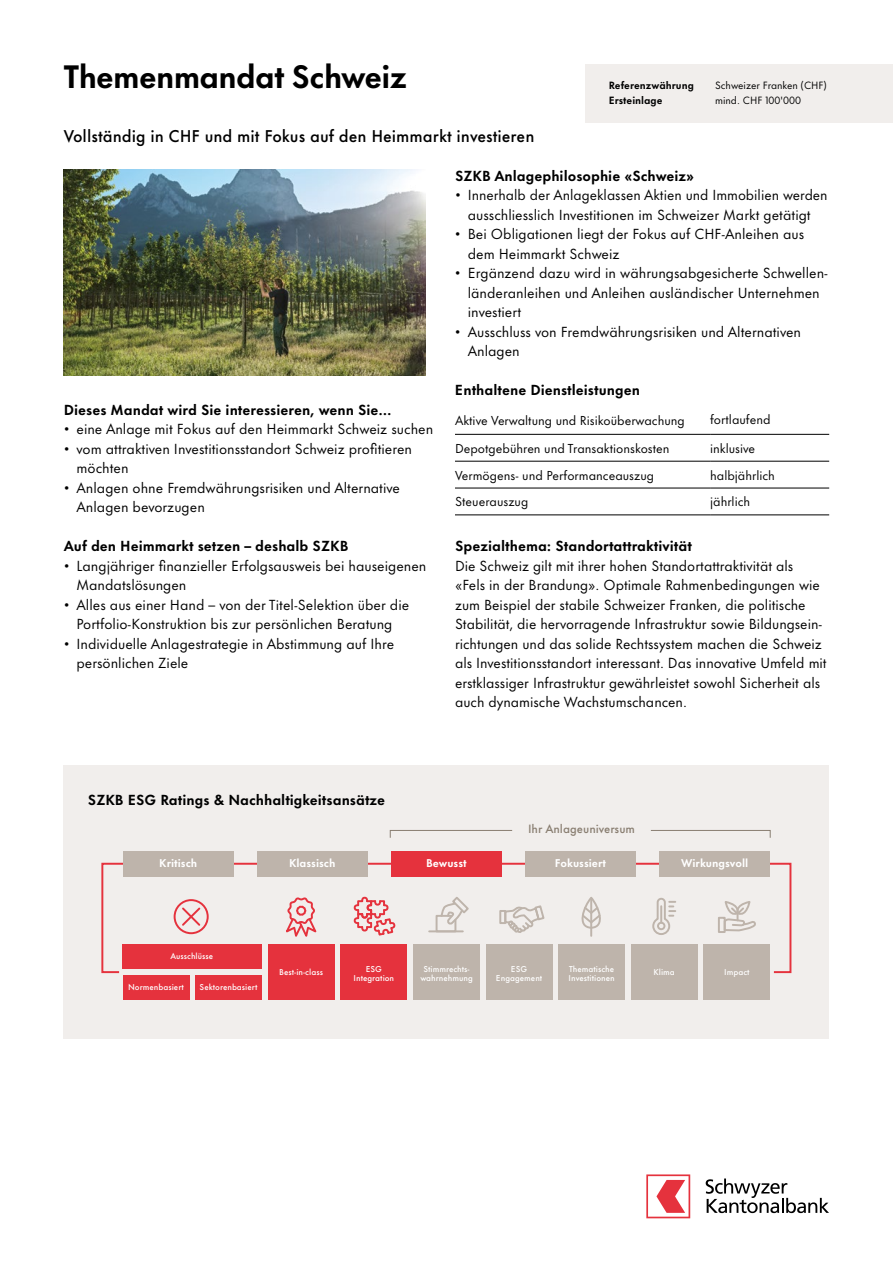
<style>
.page{position:relative;width:893px;height:1263px;background:#fff}
.page>*{position:absolute;margin:0;border:0;box-sizing:border-box;transform-origin:0 0}
.t1{font:700 30px "Futura Now Headline";color:#000}
.t2{font:500 15.75px "Futura Now Text";color:#000}
.t3{font:13.5px/19.5px "Futura Now Text";color:#000}
.t4{font:700 13.5px "Futura Now Text";color:#000}
.t5{font:12px "Futura Now Text";color:#000}
.t6{font:500 11.1px "Futura Now Text";color:#897e71}
.t7{font:700 10.5px "Futura Now Text";color:#fff}
.t8{font:9.75px "Futura Now Text";color:#000}
.t9{font:700 9.75px "Futura Now Text";color:#000}
.t10{font:500 7.8px/9.4px "Futura Now Text";color:#fff;text-align:center}
</style>
<div class="page">
<svg style="left:706px;top:1178px;width:123px;height:35px"></svg>
<svg style="left:646px;top:1174px;width:44px;height:44px"></svg>
<hr style="left:455px;top:434px;width:255px;height:1px;background:#000">
<hr style="left:710px;top:434px;width:119px;height:1px;background:#000">
<hr style="left:455px;top:461px;width:255px;height:1px;background:#000">
<hr style="left:710px;top:461px;width:119px;height:1px;background:#000">
<hr style="left:455px;top:488px;width:255px;height:1px;background:#000">
<hr style="left:710px;top:488px;width:119px;height:1px;background:#000">
<hr style="left:455px;top:515px;width:255px;height:1px;background:#000">
<hr style="left:710px;top:515px;width:119px;height:1px;background:#000">
<div style="left:64px;top:766px;width:765px;height:273px;background:#f1eeec"></div>
<svg style="left:101px;top:862px;width:691px;height:112px"></svg>
<div style="left:123px;top:944px;width:139px;height:25px;background:#e5323d"></div>
<div style="left:123px;top:975px;width:66px;height:25px;background:#e5323d"></div>
<div style="left:195px;top:975px;width:67px;height:25px;background:#e5323d"></div>
<div style="left:704px;top:944px;width:66px;height:56px;background:#beb4ab"></div>
<div style="left:631px;top:944px;width:67px;height:56px;background:#beb4ab"></div>
<div style="left:558px;top:944px;width:67px;height:56px;background:#beb4ab"></div>
<div style="left:486px;top:944px;width:66px;height:56px;background:#beb4ab"></div>
<div style="left:340px;top:944px;width:67px;height:56px;background:#e5323d"></div>
<div style="left:268px;top:944px;width:66px;height:56px;background:#e5323d"></div>
<div style="left:123px;top:851px;width:111px;height:26px;background:#beb4ab"></div>
<div style="left:257px;top:851px;width:111px;height:26px;background:#beb4ab"></div>
<div style="left:391px;top:851px;width:111px;height:26px;background:#e5323d"></div>
<div style="left:525px;top:851px;width:111px;height:26px;background:#beb4ab"></div>
<div style="left:659px;top:851px;width:111px;height:26px;background:#beb4ab"></div>
<div style="left:499px;top:910px;width:7px;height:14px;border:2px solid #beb4ab"></div>
<svg style="left:503px;top:904px;width:43px;height:31px"></svg>
<div style="left:174px;top:899px;width:35px;height:35px;border:2px solid #e5323d;border-radius:50%"></div>
<svg style="left:180px;top:906px;width:22px;height:21px"></svg>
<div style="left:718px;top:917px;width:8px;height:16px;border:2px solid #beb4ab"></div>
<svg style="left:723px;top:902px;width:32px;height:30px"></svg>
<svg style="left:651px;top:897px;width:24px;height:39px"></svg>
<div style="left:657px;top:922px;width:8px;height:8px;border:2px solid #beb4ab;border-radius:50%"></div>
<hr style="left:590px;top:898px;width:2px;height:38px;background:#beb4ab">
<svg style="left:576px;top:895px;width:30px;height:35px"></svg>
<svg style="left:283px;top:896px;width:37px;height:46px"></svg>
<svg style="left:353px;top:896px;width:44px;height:41px"></svg>
<svg style="left:650px;top:830px;width:121px;height:8px"></svg>
<svg style="left:389px;top:830px;width:124px;height:8px"></svg>
<div style="left:413px;top:944px;width:67px;height:56px;background:#beb4ab"></div>
<hr style="left:429px;top:930px;width:34px;height:2px;background:#beb4ab">
<svg style="left:435px;top:895px;width:35px;height:38px"></svg>
<img style="left:64px;top:170px;width:361px;height:206px">
<div style="left:585px;top:64px;width:308px;height:58px;background:#f1eeec"></div>
<h1 class="t1" style="left:64px;top:52px;width:344px">Themenmandat Schweiz</h1>
<p class="t2" style="left:64px;top:123px;width:472px">Vollständig in CHF und mit Fokus auf den Heimmarkt investieren</p>
<p class="t9" style="left:609px;top:77px;width:87px">Referenzwährung</p>
<p class="t8" style="left:715px;top:77px;width:113px">Schweizer Franken (CHF)</p>
<p class="t9" style="left:609px;top:92px;width:55px">Ersteinlage</p>
<p class="t8" style="left:715px;top:92px;width:87px">mind. CHF 100'000</p>
<p class="t4" style="left:64px;top:398px;width:329px">Dieses Mandat wird Sie interessieren, wenn Sie…</p>
<p class="t3" style="left:64px;top:419px;width:371px">• eine Anlage mit Fokus auf den Heimmarkt Schweiz suchen</p>
<p class="t3" style="left:77px;top:438px;width:337px;text-indent:-13px">• vom attraktiven Investitionsstandort Schweiz profitieren möchten</p>
<p class="t3" style="left:77px;top:477px;width:325px;text-indent:-13px">• Anlagen ohne Fremdwährungsrisiken und Alternative<br>Anlagen bevorzugen</p>
<p class="t4" style="left:64px;top:535px;width:286px">Auf den Heimmarkt setzen – deshalb SZKB</p>
<p class="t3" style="left:77px;top:555px;width:351px;text-indent:-13px">• Langjähriger finanzieller Erfolgsausweis bei hauseigenen<br>Mandatslösungen</p>
<p class="t3" style="left:64px;top:594px;width:347px;text-align:center">• Alles aus einer Hand – von der Titel-Selektion über die<br>Portfolio-Konstruktion bis zur persönlichen Beratung</p>
<p class="t3" style="left:77px;top:633px;width:319px;text-indent:-13px">• Individuelle Anlagestrategie in Abstimmung auf Ihre persönlichen Ziele</p>
<p class="t4" style="left:455px;top:164px;width:241px">SZKB Anlagephilosophie «Schweiz»</p>
<p class="t3" style="left:455px;top:185px;width:374px;text-align:center">• Innerhalb der Anlageklassen Aktien und Immobilien werden ausschliesslich Investitionen im Schweizer Markt getätigt</p>
<p class="t3" style="left:468px;top:224px;width:338px;text-indent:-13px">• Bei Obligationen liegt der Fokus auf CHF-Anleihen aus dem Heimmarkt Schweiz</p>
<p class="t3" style="left:468px;top:263px;width:362px;text-indent:-13px">• Ergänzend dazu wird in währungsabgesicherte Schwellen&shy;länderanleihen und Anleihen ausländischer Unternehmen investiert</p>
<p class="t3" style="left:468px;top:321px;width:335px;text-indent:-13px">• Ausschluss von Fremdwährungsrisiken und Alternativen<br>Anlagen</p>
<p class="t4" style="left:455px;top:379px;width:186px">Enthaltene Dienstleistungen</p>
<p class="t5" style="left:455px;top:411px;width:231px">Aktive Verwaltung und Risikoüberwachung</p>
<p class="t5" style="left:710px;top:410px;width:62px">fortlaufend</p>
<p class="t5" style="left:455px;top:438px;width:216px">Depotgebühren und Transaktionskosten</p>
<p class="t5" style="left:710px;top:438px;width:47px">inklusive</p>
<p class="t5" style="left:455px;top:465px;width:201px">Vermögens- und Performanceauszug</p>
<p class="t5" style="left:710px;top:465px;width:66px">halbjährlich</p>
<p class="t5" style="left:455px;top:492px;width:75px">Steuerauszug</p>
<p class="t5" style="left:710px;top:492px;width:42px">jährlich</p>
<p class="t4" style="left:455px;top:535px;width:239px">Spezialthema: Standortattraktivität</p>
<p class="t3" style="left:455px;top:555px;width:373px">Die Schweiz gilt mit ihrer hohen Standortattraktivität als «Fels in der Brandung». Optimale Rahmenbedingungen wie zum Beispiel der stabile Schweizer Franken, die politische Stabilität, die hervorragende Infrastruktur sowie Bildungsein&shy;richtungen und das solide Rechtssystem machen die Schweiz als Investitionsstandort interessant. Das innovative Umfeld mit erstklassiger Infrastruktur gewährleistet sowohl Sicherheit als auch dynamische Wachstumschancen.</p>
<p class="t4" style="left:88px;top:788px;width:299px">SZKB ESG Ratings &amp; Nachhaltigkeitsansätze</p>
<p class="t6" style="left:528px;top:820px;width:109px">Ihr Anlageuniversum</p>
<p class="t7" style="left:159px;top:854px;width:39px">Kritisch</p>
<p class="t7" style="left:289px;top:854px;width:48px">Klassisch</p>
<p class="t7" style="left:426px;top:854px;width:42px">Bewusst</p>
<p class="t7" style="left:555px;top:854px;width:53px">Fokussiert</p>
<p class="t7" style="left:681px;top:855px;width:69px">Wirkungsvoll</p>
<p class="t10" style="left:170px;top:951px;width:44px">Ausschlüsse</p>
<p class="t10" style="left:128px;top:981px;width:57px">Normenbasiert</p>
<p class="t10" style="left:200px;top:981px;width:59px">Sektorenbasiert</p>
<p class="t10" style="left:279px;top:966px;width:45px">Best-in-class</p>
<p class="t10" style="left:354px;top:963px;width:42px">ESG<br>Integration</p>
<p class="t10" style="left:496px;top:963px;width:48px">ESG<br>Engagement</p>
<p class="t10" style="left:569px;top:963px;width:48px;text-align:left">Thematische<br>Investitionen</p>
<p class="t10" style="left:654px;top:966px;width:23px">Klima</p>
<p class="t10" style="left:724px;top:966px;width:27px">Impact</p>
<p class="t10" style="left:420px;top:963px;width:54px">Stimmrechts&shy;wahrnehmung</p>
</div>
